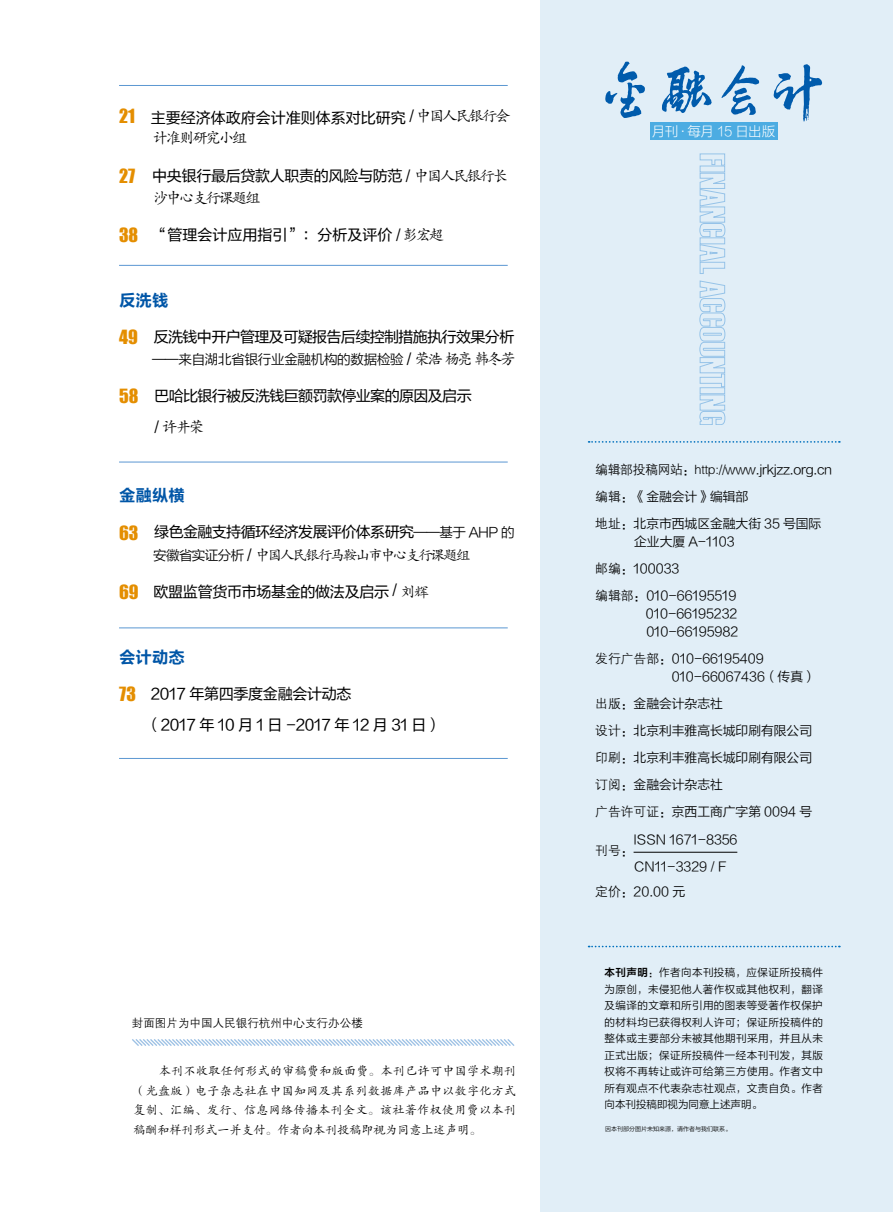
<style>
.page{position:relative;width:893px;height:1212px;background:#fff}
.page>*{position:absolute;margin:0;border:0;box-sizing:border-box;transform-origin:0 0}
.t1{font:16.5px "FZLTCHJW GB1 0";color:#0056a7}
.t2{font:15px/30.8px "FZLTHJW GB1 0";letter-spacing:-.02em;color:#000}
.t3{font:15px "FZLTHJW GB1 0";letter-spacing:-.04em;color:#000}
.t4{font:15px "FZLTHJW GB1 0";color:#000}
.t5{font:15px "FZKTK GBK1 0";letter-spacing:-.12em;color:#000}
.t6{font:14.25px "FZKTK GBK1 0";letter-spacing:-.12em;color:#000}
.t7{font:13.5px "FZLTXHK";letter-spacing:-.02em;color:#000}
.t8{font:13.5px "FZLTKHK GBK1 0";letter-spacing:-.035em;color:#fff}
.t9{font:12.75px/27px "FZLTXHK";color:#000}
.t10{font:12.75px "FZZDXJW GB1 0";color:#000}
.t11{font:12px/19.5px "FZKTK GBK1 0";color:#000;text-align:justify}
.t12{font:11.55px "FZZDXJW GB1 0";color:#000}
.t13{font:10.5px/16.5px "FZLTXHK";letter-spacing:.045em;color:#000;text-align:justify}
.t14{font:6px "FZLTXHK";color:#000}
.s1{font-family:"Impact";font-size:18px;color:#e48e00}
.s2{font-family:"FZKTK GBK1 0"}
.s3{font-family:"FZLTHJW GB1 0";font-size:15px}
.s4{font-family:"FZKTK GBK1 0";font-size:15px}
.s5{font-family:"FZLTHJW GB1 0"}
.s6{font-family:"FZLTXHK";font-size:13.5px}
.s7{font-family:"FZZDXJW GB1 0"}
.s8{font-family:"FZLTZCHK GBK1 0"}
</style>
<div class="page">
<div style="left:541px;top:0;width:352px;height:1212px;background:#e1eef7"></div>
<div style="left:650px;top:123px;width:127px;height:17px;background:#4cace2"></div>
<svg style="left:589px;top:441px;width:251px;height:2px"></svg>
<svg style="left:589px;top:946px;width:251px;height:1px"></svg>
<hr style="left:634px;top:852px;width:103px;height:1px;background:#000">
<svg style="left:605px;top:61px;width:217px;height:61px"></svg>
<svg style="left:700px;top:154px;width:25px;height:11px"></svg>
<div style="left:700px;top:166px;width:25px;height:6px;border:1px solid #a3cdee"></div>
<svg style="left:699px;top:173px;width:26px;height:64px"></svg>
<div style="left:700px;top:238px;width:25px;height:6px;border:1px solid #a3cdee"></div>
<svg style="left:700px;top:244px;width:25px;height:30px"></svg>
<svg style="left:699px;top:281px;width:26px;height:106px"></svg>
<div style="left:700px;top:387px;width:25px;height:7px;border:1px solid #a3cdee"></div>
<svg style="left:699px;top:395px;width:26px;height:30px"></svg>
<svg style="left:132px;top:1039px;width:383px;height:7px"></svg>
<hr style="left:119px;top:627px;width:389px;height:1px;background:#5b97d2">
<hr style="left:119px;top:462px;width:389px;height:1px;background:#5b97d2">
<hr style="left:119px;top:758px;width:389px;height:1px;background:#5b97d2">
<hr style="left:119px;top:85px;width:389px;height:1px;background:#5b97d2">
<hr style="left:119px;top:265px;width:389px;height:1px;background:#5b97d2">
<p class="t4" style="left:119px;top:109px;width:393px"><span class="s1">21</span> 主要经济体政府会计准则体系对比研究 /<span class="s2">中国人民银行会</span></p>
<p class="t5" style="left:153px;top:130px;width:96px">计准则研究小组</p>
<p class="t2" style="left:119px;top:161px;width:391px"><span class="s1">27</span> 中央银行最后贷款人职责的风险与防范 / <span class="s2">中国人民银行长</span></p>
<p class="t5" style="left:153px;top:190px;width:109px">沙中心支行课题组</p>
<p class="t4" style="left:119px;top:227px;width:327px"><span class="s1">38</span> “管理会计应用指引”：分析及评价 /<span class="s2">彭宏超</span></p>
<p class="t1" style="left:119px;top:291px;width:51px">反洗钱</p>
<p class="t3" style="left:119px;top:329px;width:397px"><span class="s1">49</span> 反洗钱中开户管理及可疑报告后续控制措施执行效果分析</p>
<p class="t7" style="left:152px;top:352px;width:365px">——来自湖北省银行业金融机构的数据检验 <span class="s3">/</span> <span class="s4">荣浩 杨亮 韩冬芳</span></p>
<p class="t3" style="left:119px;top:388px;width:354px"><span class="s1">58</span> 巴哈比银行被反洗钱巨额罚款停业案的原因及启示</p>
<p class="t5" style="left:155px;top:419px;width:51px"><span class="s5">/</span> 许井荣</p>
<p class="t1" style="left:119px;top:486px;width:67px">金融纵横</p>
<p class="t3" style="left:119px;top:524px;width:397px"><span class="s1">63</span> 绿色金融支持循环经济发展评价体系研究<span class="s6">——基于 AHP 的</span></p>
<p class="t6" style="left:153px;top:547px;width:319px"><span class="s6">安徽省实证分析</span> <span class="s3">/</span> 中国人民银行马鞍山市中心支行课题组</p>
<p class="t2" style="left:119px;top:577px;width:311px"><span class="s1">69</span>　欧盟监管货币市场基金的做法及启示 / <span class="s2">刘辉</span></p>
<p class="t1" style="left:119px;top:648px;width:67px">会计动态</p>
<p class="t2" style="left:146px;top:679px;width:297px;text-indent:-27px"><span class="s1">73</span>　2017 年第四季度金融会计动态<br>（2017 年 10 月 1 日 -2017 年 12 月 31 日）</p>
<p class="t12" style="left:132px;top:1017px;width:233px">封面图片为中国人民银行杭州中心支行办公楼</p>
<p class="t11" style="left:134px;top:1061px;width:384px;text-indent:26px">本刊不收取任何形式的审稿费和版面费。本刊已许可中国学术期刊（光盘版）电子杂志社在中国知网及其系列数据库产品中以数字化方式复制、汇编、发行、信息网络传播本刊全文。该社著作权使用费以本刊稿酬和样刊形式一并支付。作者向本刊投稿即视为同意上述声明。</p>
<p class="t8" style="left:652px;top:124px;width:125px">月刊·每月 15 日出版</p>
<p class="t9" style="left:595px;top:456px;width:238px"><span class="s7">编辑部投稿网站：http://</span>www.jrkjzz.org.cn<span class="s7">编辑：</span>《金融会计》编辑部<br><span class="s7">地址：</span>北京市西城区金融大街 35 号国际</p>
<p class="t9" style="left:595px;top:528px;width:143px;text-indent:39px">企业大厦 A-1103<span class="s7">邮编：</span>100033<br><span class="s7">编辑部：</span>010-66195519</p>
<p class="t9" style="left:646px;top:605px;width:94px;line-height:18px">010-66195232<br>010-66195982</p>
<p class="t9" style="left:672px;top:649px;width:146px;line-height:18.1px;text-indent:-76px"><span class="s7">发行广告部：</span>010-66195409<br>010-66067436（传真）</p>
<p class="t9" style="left:595px;top:690px;width:218px"><span class="s7">出版：</span>金融会计杂志社<br><span class="s7">设计：</span>北京利丰雅高长城印刷有限公司<span class="s7">印刷：</span>北京利丰雅高长城印刷有限公司<span class="s7">订阅：</span>金融会计杂志社<br><span class="s7">广告许可证：</span>京西工商广字第 0094 号</p>
<p class="t10" style="left:595px;top:843px;width:40px">刊号：</p>
<p class="t9" style="left:634px;top:826px;width:105px">ISSN 1671-8356</p>
<p class="t9" style="left:634px;top:853px;width:94px">CN11-3329 / F</p>
<p class="t9" style="left:595px;top:878px;width:91px"><span class="s7">定价：</span>20.00 元</p>
<p class="t13" style="left:605px;top:965px;width:220px"><span class="s8">本刊声明</span><span class="s7">：</span>作者向本刊投稿，应保证所投稿件为原创，未侵犯他人著作权或其他权利，翻译及编译的文章和所引用的图表等受著作权保护的材料均已获得权利人许可；保证所投稿件的整体或主要部分未被其他期刊采用，并且从未正式出版；保证所投稿件一经本刊刊发，其版权将不再转让或许可给第三方使用。作者文中所有观点不代表杂志社观点，文责自负。作者向本刊投稿即视为同意上述声明。</p>
<p class="t14" style="left:605px;top:1125px;width:127px">因本刊部分图片未知来源，请作者与我们联系。</p>
</div>
